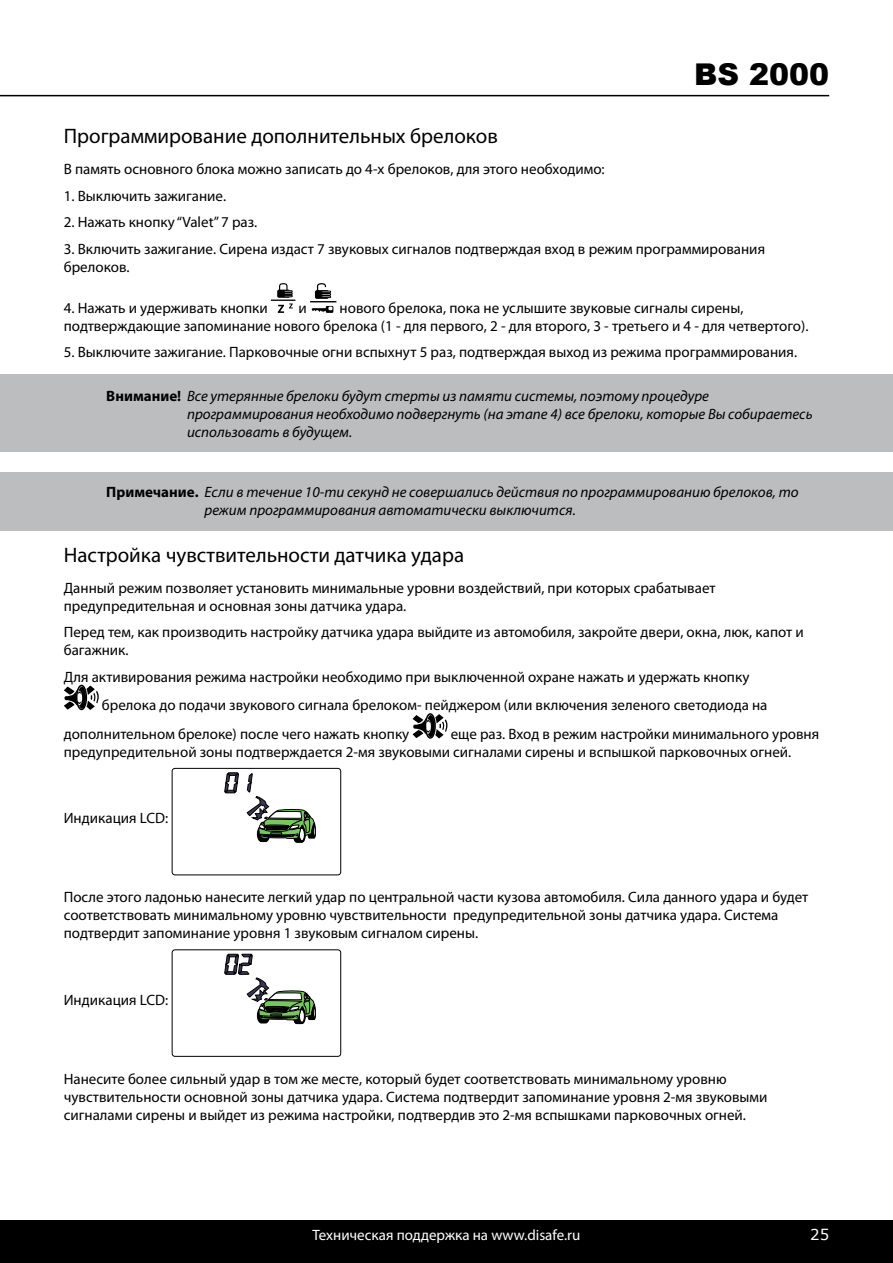
<style>
.page{position:relative;width:893px;height:1263px;background:#fff}
.page>*{position:absolute;margin:0;border:0;box-sizing:border-box;transform-origin:0 0}
.t1{font:900 30px "Arial";color:#000}
.t2{font:21px "Myriad Pro";color:#000}
.t3{font:15px/18px "Myriad Pro";color:#000}
.t4{font:italic 15px/18px "Myriad Pro";color:#000}
.t5{font:15px "Myriad Pro";color:#fff}
.t6{font:15px "Verdana";color:#fff}
.s1{font-weight:700;font-style:normal}
</style>
<div class="page">
<hr style="left:0;top:95px;width:829px;height:1px;background:#000">
<div style="left:0;top:1220px;width:893px;height:43px;background:#000"></div>
<div style="left:0;top:472px;width:893px;height:58px;background:#bcbdbf"></div>
<div style="left:0;top:374px;width:893px;height:78px;background:#bcbdbf"></div>
<svg style="left:271px;top:283px;width:24px;height:30px"></svg>
<svg style="left:310px;top:283px;width:26px;height:30px"></svg>
<svg style="left:64px;top:685px;width:35px;height:25px"></svg>
<div style="left:425px;top:713px;width:11px;height:26px;border:2px solid #000;border-radius:50%"></div>
<svg style="left:413px;top:714px;width:34px;height:24px"></svg>
<svg style="left:224px;top:772px;width:15px;height:21px"></svg>
<svg style="left:247px;top:773px;width:69px;height:69px"></svg>
<div style="left:172px;top:768px;width:169px;height:107px;border:1px solid #000;border-radius:3px"></div>
<svg style="left:224px;top:954px;width:92px;height:70px"></svg>
<div style="left:172px;top:950px;width:169px;height:106px;border:1px solid #000;border-radius:3px"></div>
<h1 class="t1" style="left:694px;top:53px;width:137px">BS 2000</h1>
<h2 class="t2" style="left:64px;top:123px;width:436px">Программирование дополнительных брелоков</h2>
<p class="t3" style="left:64px;top:160px;width:542px">В память основного блока можно записать до 4-х брелоков, для этого необходимо:</p>
<p class="t3" style="left:64px;top:186px;width:164px">1. Выключить зажигание.</p>
<p class="t3" style="left:64px;top:213px;width:195px">2. Нажать кнопку “Valet” 7 раз.</p>
<p class="t3" style="left:64px;top:239px;width:703px">3. Включить зажигание. Сирена издаст 7 звуковых сигналов подтверждая вход в режим программирования брелоков.</p>
<p class="t3" style="left:64px;top:299px;width:205px">4. Нажать и удерживать кнопки</p>
<p class="t3" style="left:299px;top:299px;width:10px">и</p>
<p class="t3" style="left:64px;top:299px;width:746px;text-indent:276px">нового брелока, пока не услышите звуковые сигналы сирены, подтверждающие запоминание нового брелока (1 - для первого, 2 - для второго, 3 - третьего и 4 - для четвертого).</p>
<p class="t3" style="left:64px;top:343px;width:735px">5. Выключите зажигание. Парковочные огни вспыхнут 5 раз, подтверждая выход из режима программирования.</p>
<p class="t4" style="left:187px;top:387px;width:627px;text-indent:-81px"><span class="s1">Внимание!</span> Все утерянные брелоки будут стерты из памяти системы, поэтому процедуре программирования необходимо подвергнуть (на этапе 4) все брелоки, которые Вы собираетесь использовать в будущем.</p>
<p class="t4" style="left:204px;top:483px;width:596px;text-indent:-98px"><span class="s1">Примечание.</span> Если в течение 10-ти секунд не совершались действия по программированию брелоков, то режим программирования автоматически выключится.</p>
<h2 class="t2" style="left:64px;top:542px;width:402px">Настройка чувствительности датчика удара</h2>
<p class="t3" style="left:64px;top:578px;width:653px">Данный режим позволяет установить минимальные уровни воздействий, при которых срабатывает предупредительная и основная зоны датчика удара.</p>
<p class="t3" style="left:64px;top:623px;width:742px">Перед тем, как производить настройку датчика удара выйдите из автомобиля, закройте двери, окна, люк, капот и багажник.</p>
<p class="t3" style="left:64px;top:667px;width:687px">Для активирования режима настройки необходимо при выключенной охране нажать и удержать кнопку</p>
<p class="t3" style="left:102px;top:696px;width:667px">брелока до подачи звукового сигнала брелоком- пейджером (или включения зеленого светодиода на</p>
<p class="t3" style="left:64px;top:724px;width:347px">дополнительном брелоке) после чего нажать кнопку</p>
<p class="t3" style="left:64px;top:724px;width:757px;text-indent:387px">еще раз. Вход в режим настройки минимального уровня предупредительной зоны подтверждается 2-мя звуковыми сигналами сирены и вспышкой парковочных огней.</p>
<p class="t3" style="left:64px;top:809px;width:106px">Индикация LCD:</p>
<p class="t3" style="left:64px;top:888px;width:746px">После этого ладонью нанесите легкий удар по центральной части кузова автомобиля. Сила данного удара и будет соответствовать минимальному уровню чувствительности предупредительной зоны датчика удара. Система подтвердит запоминание уровня 1 звуковым сигналом сирены.</p>
<p class="t3" style="left:64px;top:990px;width:106px">Индикация LCD:</p>
<p class="t3" style="left:64px;top:1069px;width:705px">Нанесите более сильный удар в том же месте, который будет соответствовать минимальному уровню чувствительности основной зоны датчика удара. Система подтвердит запоминание уровня 2-мя звуковыми сигналами сирены и выйдет из режима настройки, подтвердив это 2-мя вспышками парковочных огней.</p>
<p class="t5" style="left:313px;top:1226px;width:269px">Техническая поддержка на www.disafe.ru</p>
<p class="t6" style="left:810px;top:1225px;width:10px">25</p>
</div>
